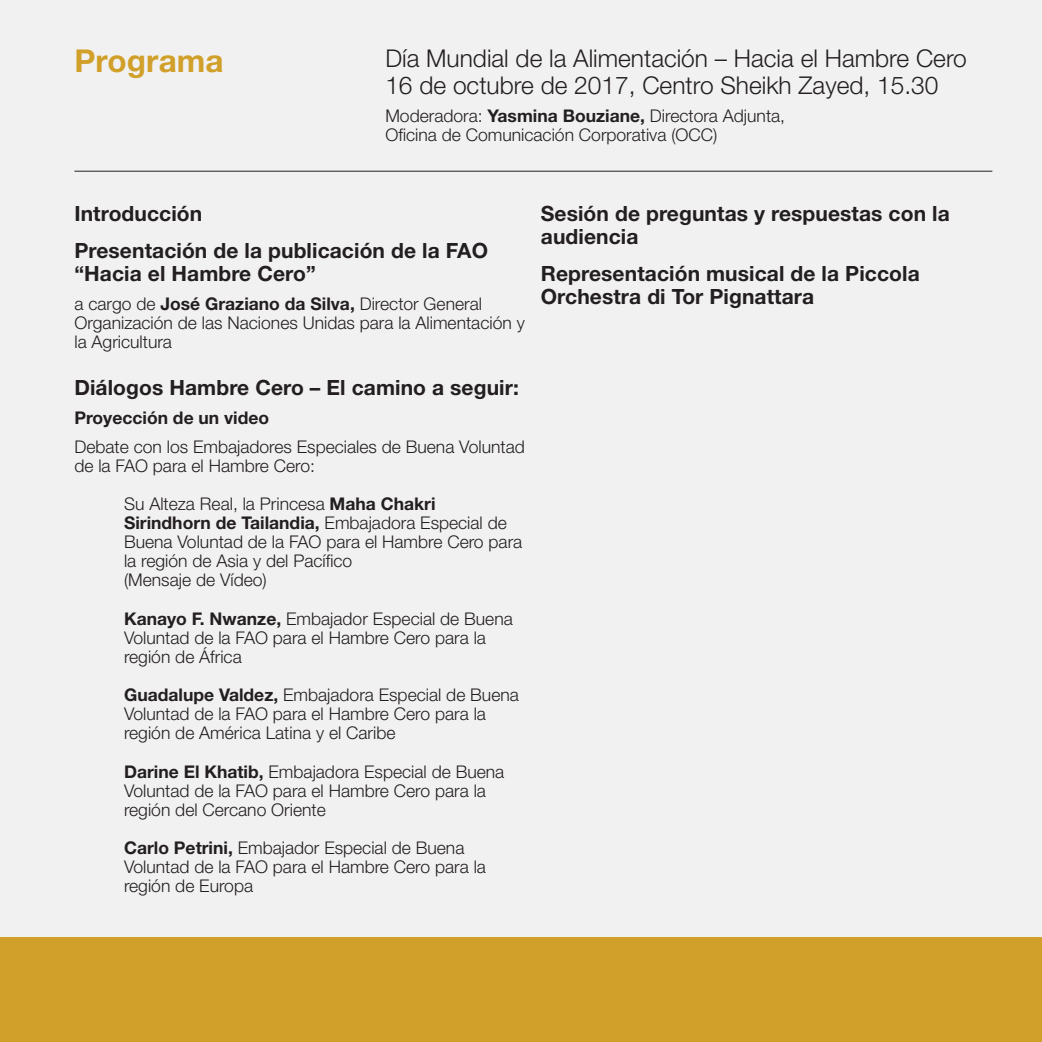
<style>
.page{position:relative;width:1042px;height:1042px;background:#f2f1f1}
.page>*{position:absolute;margin:0;border:0;box-sizing:border-box;transform-origin:0 0}
.Titolo_grande{font:700 31.5px "Helvetica Neue LT Std";letter-spacing:.005em;color:#d1a02a}
.titolo_WFD{font:300 24.5px/26.4px "Helvetica Neue LT Std";color:#231f20}
.titolo_punto_di_prog{font:700 21px/22.6px "Helvetica Neue LT Std";letter-spacing:.005em;color:#231f20}
.Testo_Helvetica{font:300 17.5px/18.9px "Helvetica Neue LT Std";color:#231f20}
.Testo_Helvetica-2{font:700 17.5px "Helvetica Neue LT Std";color:#231f20}
.s1{font-weight:700}
</style>
<div class="page">
<div style="left:0;top:938px;width:1042px;height:104px;background:#d1a02a"></div>
<hr style="left:74px;top:171px;width:918px;height:1px;background:#231f20">
<p class="Titolo_grande" style="left:74px;top:41px;width:151px">Programa</p>
<p class="titolo_WFD" style="left:385px;top:45px;width:583px">Día Mundial de la Alimentación – Hacia el Hambre Cero<br>16 de octubre de 2017, Centro Sheikh Zayed, 15.30</p>
<p class="Testo_Helvetica" style="left:385px;top:106px;width:401px">Moderadora: <span class="s1">Yasmina Bouziane,</span> Directora Adjunta,<br>Oficina de Comunicación Corporativa (OCC)</p>
<p class="titolo_punto_di_prog" style="left:74px;top:202px;width:129px">Introducción</p>
<p class="titolo_punto_di_prog" style="left:74px;top:239px;width:415px">Presentación de la publicación de la FAO “Hacia el Hambre Cero”</p>
<p class="Testo_Helvetica" style="left:74px;top:294px;width:452px">a cargo de <span class="s1">José Graziano da Silva,</span> Director General<br>Organización de las Naciones Unidas para la Alimentación y la Agricultura</p>
<p class="titolo_punto_di_prog" style="left:74px;top:376px;width:446px">Diálogos Hambre Cero – El camino a seguir:</p>
<p class="Testo_Helvetica-2" style="left:74px;top:407px;width:196px">Proyección de un video</p>
<p class="Testo_Helvetica" style="left:74px;top:437px;width:452px">Debate con los Embajadores Especiales de Buena Voluntad de la FAO para el Hambre Cero:</p>
<p class="Testo_Helvetica" style="left:124px;top:494px;width:400px">Su Alteza Real, la Princesa <span class="s1">Maha Chakri Sirindhorn de Tailandia,</span> Embajadora Especial de Buena Voluntad de la FAO para el Hambre Cero para la región de Asia y del Pacífico<br>(Mensaje de Vídeo)</p>
<p class="Testo_Helvetica" style="left:124px;top:609px;width:390px"><span class="s1">Kanayo F. Nwanze,</span> Embajador Especial de Buena<br>Voluntad de la FAO para el Hambre Cero para la región de África</p>
<p class="Testo_Helvetica" style="left:124px;top:685px;width:396px"><span class="s1">Guadalupe Valdez,</span> Embajadora Especial de Buena<br>Voluntad de la FAO para el Hambre Cero para la región de América Latina y el Caribe</p>
<p class="Testo_Helvetica" style="left:124px;top:762px;width:382px"><span class="s1">Darine El Khatib,</span> Embajadora Especial de Buena<br>Voluntad de la FAO para el Hambre Cero para la región del Cercano Oriente</p>
<p class="Testo_Helvetica" style="left:124px;top:838px;width:363px"><span class="s1">Carlo Petrini,</span> Embajador Especial de Buena<br>Voluntad de la FAO para el Hambre Cero para la región de Europa</p>
<p class="titolo_punto_di_prog" style="left:541px;top:202px;width:410px">Sesión de preguntas y respuestas con la audiencia</p>
<p class="titolo_punto_di_prog" style="left:541px;top:262px;width:380px">Representación musical de la Piccola<br>Orchestra di Tor Pignattara</p>
</div>
